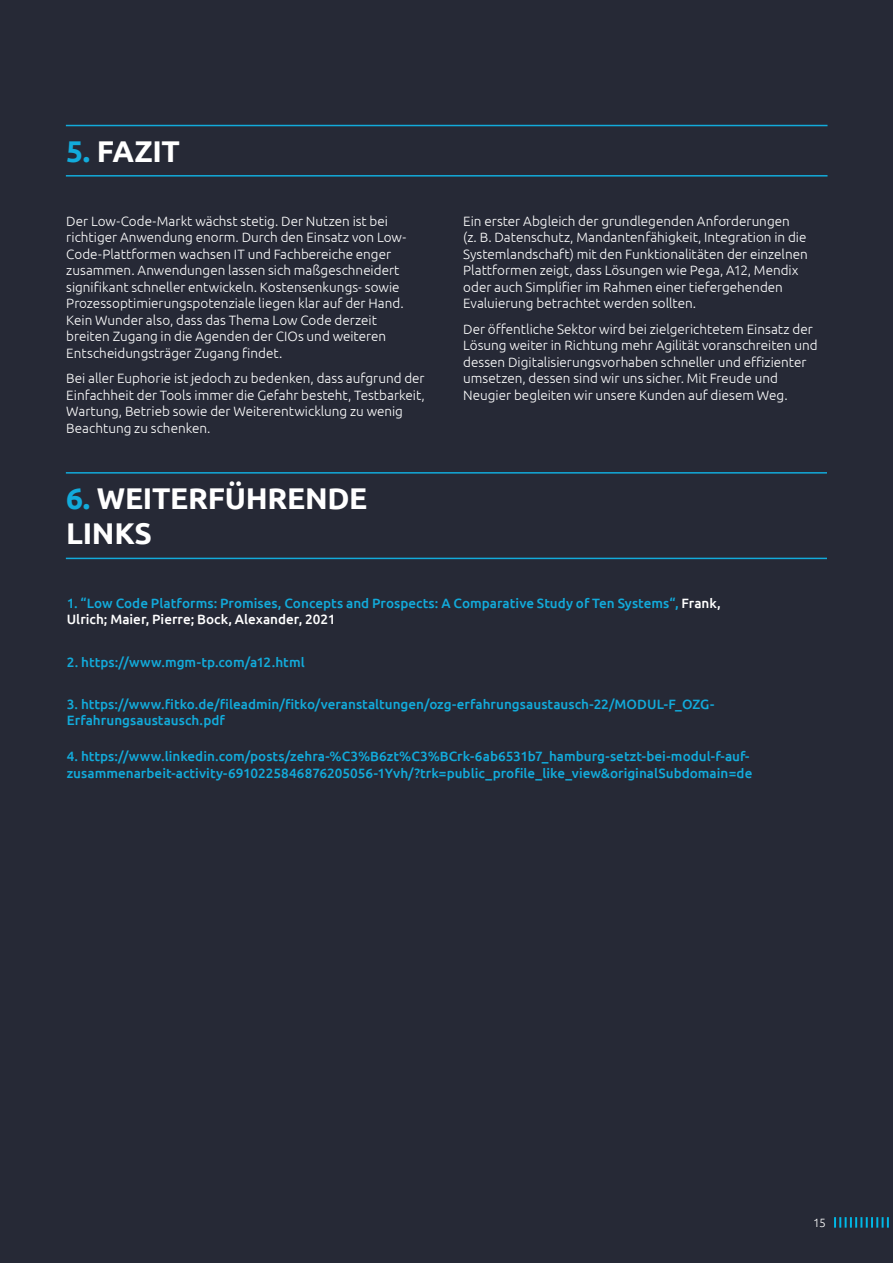
<style>
.page{position:relative;width:893px;height:1263px;background:#262936}
.page>*{position:absolute;margin:0;border:0;box-sizing:border-box;transform-origin:0 0}
.t1{font:700 30px/34.5px "Ubuntu";letter-spacing:-.01em;color:#fff}
.t2{font:300 13.5px/16.5px "Ubuntu";color:#fff}
.t3{font:500 13.5px/16.2px "Ubuntu";color:#12abdb}
.t4{font:300 12px "Ubuntu";color:#fff}
.s1{color:#12abdb}
.s2{color:#fff}
</style>
<div class="page">
<hr style="left:66px;top:125px;width:761px;height:1px;background:#12abdb">
<hr style="left:66px;top:472px;width:761px;height:2px;background:#12abdb">
<hr style="left:66px;top:175px;width:761px;height:2px;background:#12abdb">
<hr style="left:66px;top:558px;width:761px;height:1px;background:#12abdb">
<svg style="left:834px;top:1217px;width:55px;height:10px"></svg>
<h1 class="t1" style="left:66px;top:134px;width:115px"><span class="s1">5.</span> FAZIT</h1>
<p class="t2" style="left:66px;top:212px;width:341px">Der Low-Code-Markt wächst stetig. Der Nutzen ist bei richtiger Anwendung enorm. Durch den Einsatz von Low-Code-Plattformen wachsen IT und Fachbereiche enger zusammen. Anwendungen lassen sich maßgeschneidert signifikant schneller entwickeln. Kostensenkungs- sowie Prozessoptimierungspotenziale liegen klar auf der Hand.<br>Kein Wunder also, dass das Thema Low Code derzeit breiten Zugang in die Agenden der CIOs und weiteren Entscheidungsträger Zugang findet.</p>
<p class="t2" style="left:66px;top:370px;width:360px">Bei aller Euphorie ist jedoch zu bedenken, dass aufgrund der Einfachheit der Tools immer die Gefahr besteht, Testbarkeit, Wartung, Betrieb sowie der Weiterentwicklung zu wenig Beachtung zu schenken.</p>
<h1 class="t1" style="left:66px;top:481px;width:303px"><span class="s1">6.</span> WEITERFÜHRENDE<br>LINKS</h1>
<p class="t2" style="left:463px;top:212px;width:346px">Ein erster Abgleich der grundlegenden Anforderungen<br>(z. B. Datenschutz, Mandantenfähigkeit, Integration in die Systemlandschaft) mit den Funktionalitäten der einzelnen Plattformen zeigt, dass Lösungen wie Pega, A12, Mendix oder auch Simplifier im Rahmen einer tiefergehenden Evaluierung betrachtet werden sollten.</p>
<p class="t2" style="left:463px;top:320px;width:356px">Der öffentliche Sektor wird bei zielgerichtetem Einsatz der Lösung weiter in Richtung mehr Agilität voranschreiten und dessen Digitalisierungsvorhaben schneller und effizienter umsetzen, dessen sind wir uns sicher. Mit Freude und Neugier begleiten wir unsere Kunden auf diesem Weg.</p>
<p class="t3" style="left:67px;top:595px;width:655px">1. “Low Code Platforms: Promises, Concepts and Prospects: A Comparative Study of Ten Systems“, <span class="s2">Frank,<br>Ulrich; Maier, Pierre; Bock, Alexander, 2021</span></p>
<p class="t3" style="left:67px;top:653px;width:239px">2. https://www.mgm-tp.com/a12.html</p>
<p class="t3" style="left:67px;top:695px;width:649px">3. https://www.fitko.de/fileadmin/fitko/veranstaltungen/ozg-erfahrungsaustausch-22/MODUL-F_OZG-<br>Erfahrungsaustausch.pdf</p>
<p class="t3" style="left:67px;top:748px;width:687px">4. https://www.linkedin.com/posts/zehra-%C3%B6zt%C3%BCrk-6ab6531b7_hamburg-setzt-bei-modul-f-auf&shy;zusammenarbeit-activity-6910225846876205056-1Yvh/?trk=public_profile_like_view&amp;originalSubdomain=de</p>
<p class="t4" style="left:813px;top:1216px;width:14px">15</p>
</div>
